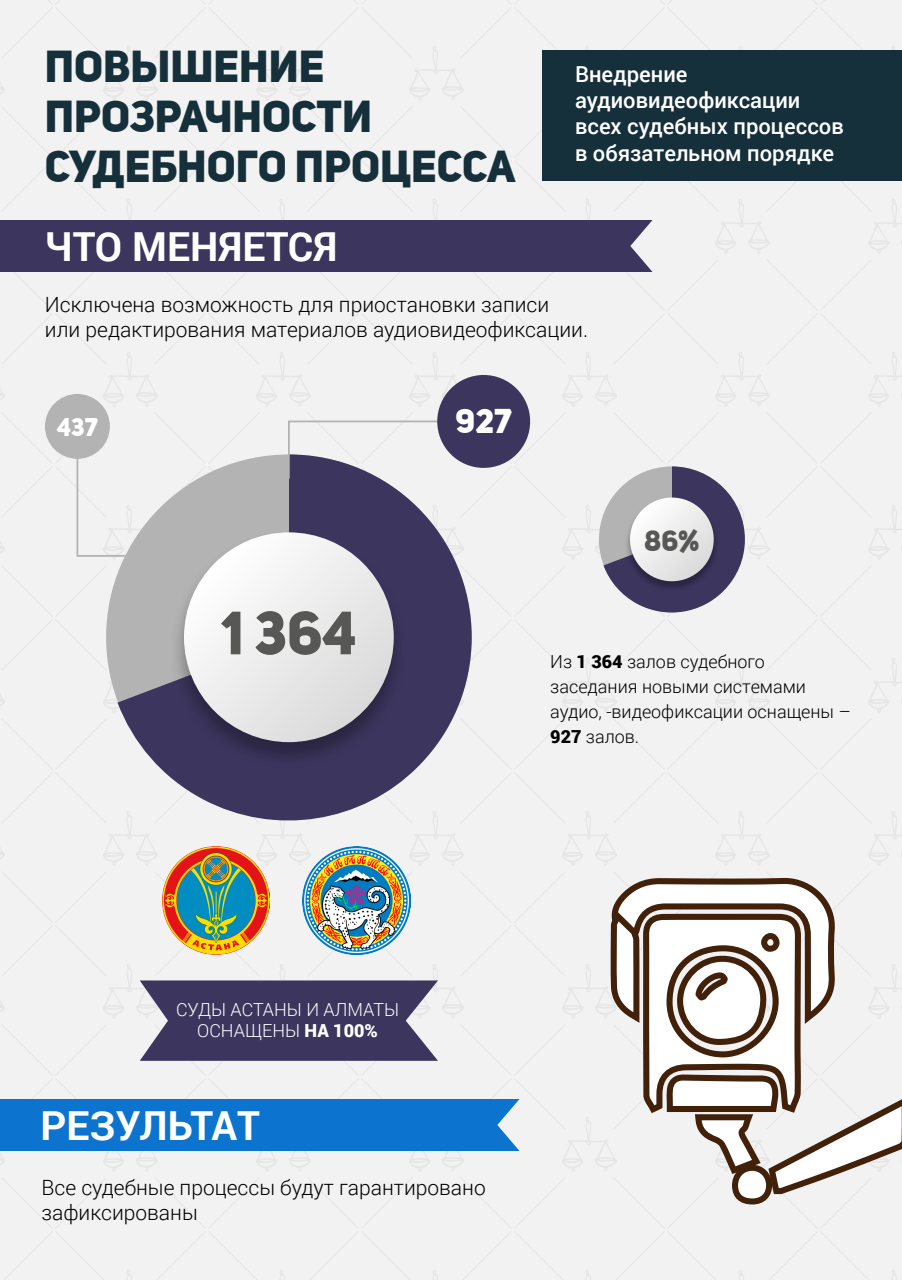
<style>
.page{position:relative;width:902px;height:1280px;background:#f2f2f2}
.page>*{position:absolute;margin:0;border:0;box-sizing:border-box;transform-origin:0 0}
.t1{font:60.2px "Uni Sans Heavy Caps";color:#575756}
.t2{font:43.6px/50px "Uni Sans Heavy Caps";color:#15303b}
.t3{font:700 40px "Roboto";color:#fff}
.t4{font:33.6px "Uni Sans Heavy Caps";color:#fff}
.t5{font:28.7px "Uni Sans Heavy Caps";color:#575756}
.t6{font:25px "Uni Sans Heavy Caps";color:#fff}
.t7{font:500 22px/26.4px "Roboto";color:#fff}
.t8{font:300 21px/25.2px "Roboto";color:#000}
.t9{font:300 18px/25px "Roboto";color:#000}
.t10{font:300 18px/21.6px "Roboto";color:#fff;text-align:center}
.s1{font-weight:900}
</style>
<div class="page">
<div style="left:542px;top:50px;width:360px;height:131px;background:#15303b"></div>
<div style="left:0;top:220px;width:653px;height:52px;background:#3c355d"></div>
<svg style="left:76px;top:457px;width:42px;height:101px"></svg>
<div style="left:45px;top:394px;width:65px;height:65px;background:#b3b3b3;border-radius:50%"></div>
<svg style="left:118px;top:454px;width:354px;height:384px"></svg>
<img style="left:164px;top:526px;width:250px;height:249px">
<div style="left:184px;top:532px;width:210px;height:210px;background:linear-gradient(to right,#fafafa,#ddd);border-radius:105px"></div>
<svg style="left:287px;top:420px;width:190px;height:60px"></svg>
<div style="left:437px;top:375px;width:93px;height:93px;background:#3c355d;border-radius:50%"></div>
<svg style="left:610px;top:878px;width:292px;height:327px"></svg>
<img style="left:162px;top:847px;width:108px;height:108px">
<img style="left:302px;top:847px;width:108px;height:108px">
<svg style="left:140px;top:980px;width:298px;height:81px;background:#4f496c"></svg>
<div style="left:0;top:1099px;width:520px;height:52px;background:#0c74ce"></div>
<svg style="left:604px;top:466px;width:141px;height:150px"></svg>
<img style="left:622px;top:494px;width:100px;height:101px">
<div style="left:630px;top:498px;width:84px;height:83px;background:linear-gradient(to right,#fbfbfa,#dcdcdd);border-radius:42px"></div>
<h2 class="t2" style="left:45px;top:40px;width:472px">ПОВЫШЕНИЕ<br>ПРОЗРАЧНОСТИ<br>СУДЕБНОГО ПРОЦЕССА</h2>
<p class="t7" style="left:575px;top:60px;width:270px">Внедрение аудиовидеофиксации всех судебных процессов в обязательном порядке</p>
<h3 class="t3" style="left:45px;top:219px;width:294px">ЧТО МЕНЯЕТСЯ</h3>
<p class="t8" style="left:45px;top:291px;width:545px">Исключена возможность для приостановки записи или редактирования материалов аудиовидеофиксации.</p>
<p class="t6" style="left:57px;top:411px;width:43px">437</p>
<h3 class="t4" style="left:456px;top:400px;width:58px">927</h3>
<h1 class="t1" style="left:221px;top:594px;width:137px">1 364</h1>
<h3 class="t5" style="left:644px;top:522px;width:57px">86%</h3>
<p class="t9" style="left:550px;top:649px;width:302px">Из <span class="s1">1 364</span> залов судебного заседания новыми системами аудио, -видеофиксации оснащены –<br><span class="s1">927</span> залов.</p>
<p class="t10" style="left:176px;top:998px;width:225px">СУДЫ АСТАНЫ И АЛМАТЫ<br>ОСНАЩЕНЫ <span class="s1">НА 100%</span></p>
<h3 class="t3" style="left:41px;top:1098px;width:221px">РЕЗУЛЬТАТ</h3>
<p class="t8" style="left:42px;top:1174px;width:446px">Все судебные процессы будут гарантировано зафиксированы</p>
</div>
